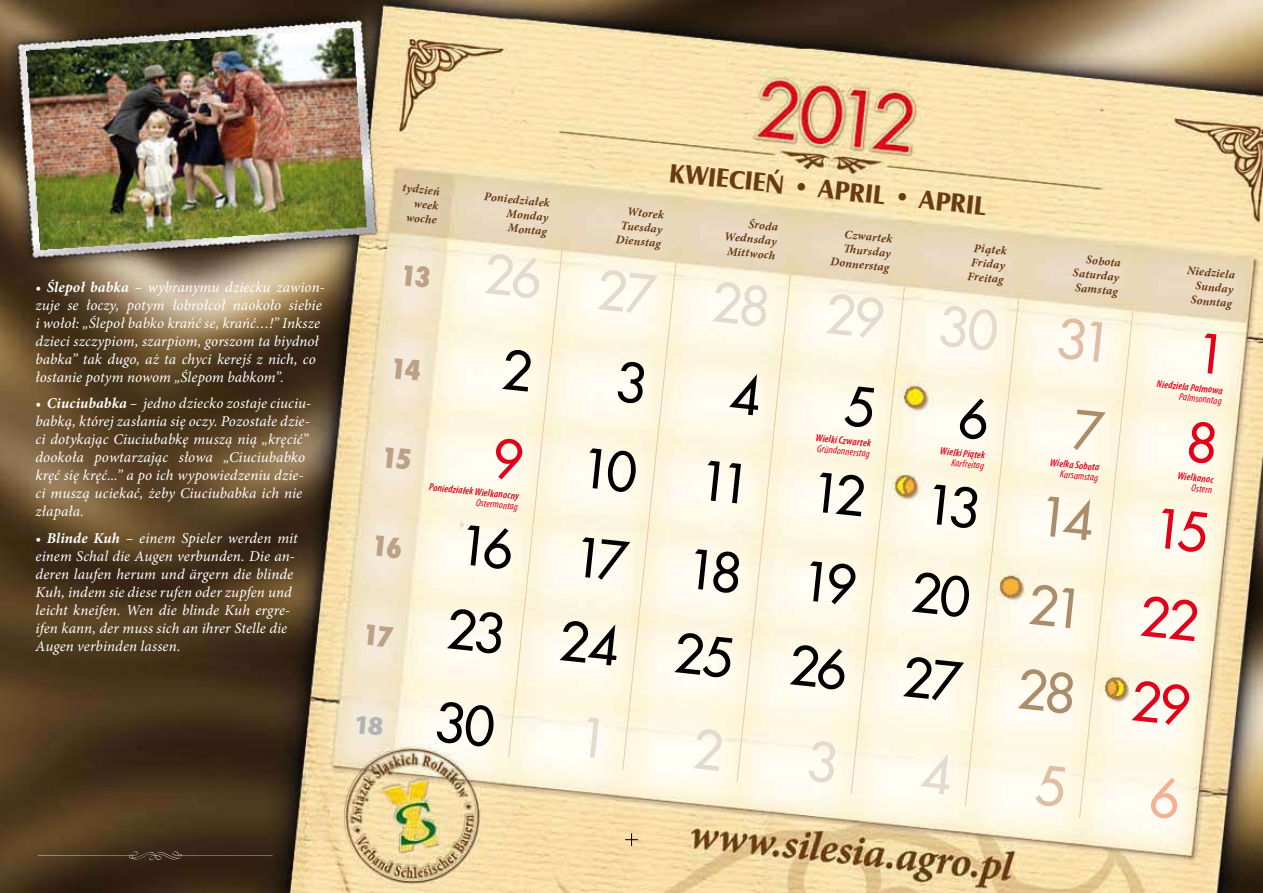
<style>
.page{position:relative;width:1263px;height:893px;background:#fff}
.page>*{position:absolute;margin:0;border:0;box-sizing:border-box;transform-origin:0 0}
.t1{font:52.5px "Futura LT";color:#000}
.t2{font:52.5px "Futura LT";color:#e5dace}
.t3{font:700 27px "Castle TCE";color:#673b15}
.t4{font:italic 15px/18px "Minion Pro";letter-spacing:.005em;color:#fff}
.t5{font:italic 700 12px/14.4px "Minion Pro";color:#673b15;text-align:right}
.t6{font:italic 600 condensed 10.5px "Myriad Pro";color:#e2001a}
.t7{font:italic condensed 10.5px "Myriad Pro";color:#e2001a}
.s1{font-weight:700}
.s2{font-weight:800;font-stretch:condensed;font-size:27px;color:#bba186}
.s3{color:#dfbea3}
.s4{color:#e2001a}
.s5{color:#ab8d6c}
</style>
<div class="page">
<img style="left:0;top:0;width:1263px;height:893px">
<svg style="left:625px;top:833px;width:13px;height:13px"></svg>
<svg style="left:38px;top:851px;width:235px;height:9px;background:#473524"></svg>
<svg style="left:1201px;top:333px;width:15px;height:41px"></svg>
<svg style="left:393px;top:358px;width:28px;height:23px"></svg>
<svg style="left:617px;top:262px;width:60px;height:509px;background:#fcf6e2"></svg>
<svg style="left:729px;top:274px;width:62px;height:509px;background:#fdf6e2"></svg>
<svg style="left:844px;top:286px;width:61px;height:509px;background:#fcf6e1"></svg>
<svg style="left:959px;top:298px;width:60px;height:509px;background:#fcf5e0"></svg>
<svg style="left:1073px;top:310px;width:61px;height:509px;background:#fcf5df"></svg>
<svg style="left:1188px;top:421px;width:29px;height:43px"></svg>
<svg style="left:384px;top:447px;width:27px;height:23px"></svg>
<svg style="left:365px;top:624px;width:29px;height:23px"></svg>
<svg style="left:375px;top:536px;width:27px;height:23px"></svg>
<svg style="left:355px;top:715px;width:29px;height:21px"></svg>
<svg style="left:436px;top:250px;width:127px;height:509px"></svg>
<svg style="left:583px;top:717px;width:16px;height:41px"></svg>
<svg style="left:693px;top:728px;width:30px;height:43px"></svg>
<svg style="left:808px;top:740px;width:29px;height:43px"></svg>
<svg style="left:920px;top:751px;width:32px;height:44px"></svg>
<svg style="left:1035px;top:765px;width:31px;height:43px"></svg>
<svg style="left:1150px;top:776px;width:30px;height:44px"></svg>
<p class="t4" style="left:36px;top:278px;width:291px">• <span class="s1">Ślepoł babka</span> – wybranymu dziecku zawion&shy;zuje se łoczy, potym łobrołcoł naokoło siebie i wołoł: „Ślepoł babko krańć se, krańć…!” Inksze dzieci szczypiom, szarpiom, gorszom ta biydnoł babka” tak dugo, aż ta chyci kerejś z nich, co łostanie potym nowom „Ślepom babkom”.</p>
<p class="t4" style="left:36px;top:394px;width:277px">• <span class="s1">Ciuciubabka</span> – jedno dziecko zostaje ciuciu&shy;babką, której zasłania się oczy. Pozostałe dzie&shy;ci dotykając Ciuciubabkę muszą nią „kręcić” dookoła powtarzając słowa „Ciuciubabko kręć się kręć...” a po ich wypowiedzeniu dzie&shy;ci muszą uciekać, żeby Ciuciubabka ich nie złapała.</p>
<p class="t4" style="left:36px;top:529px;width:264px">• <span class="s1">Blinde Kuh</span> – einem Spieler werden mit einem Schal die Augen verbunden. Die an&shy;deren laufen herum und ärgern die blinde Kuh, indem sie diese rufen oder zupfen und leicht kneifen. Wen die blinde Kuh ergre&shy;ifen kann, der muss sich an ihrer Stelle die Augen verbinden lassen.</p>
<h2 class="t3" style="left:671px;top:157px;width:320px;rotate:6deg">KWIECIEŃ • APRIL • APRIL</h2>
<p class="t5" style="left:403px;top:180px;width:39px;rotate:6deg">tydzień week woche</p>
<p class="t5" style="left:509px;top:191px;width:43px;text-align:justify;text-indent:-24px;rotate:6deg">Poniedziałek Monday Montag</p>
<p class="t5" style="left:620px;top:203px;width:47px;text-align:justify;text-indent:8px;rotate:6deg">Wtorek Tuesday Dienstag</p>
<p class="t5" style="left:726px;top:214px;width:54px;rotate:6deg">Środa<br>Wednsday<br>Mittwoch</p>
<p class="t5" style="left:834px;top:226px;width:61px;rotate:6deg">Czwartek<br>Th ursday<br>Donnerstag</p>
<p class="t5" style="left:971px;top:240px;width:38px;text-align:justify;rotate:6deg">Piątek Friday Freitag</p>
<p class="t5" style="left:1075px;top:251px;width:48px;rotate:6deg">Sobota<br>Saturday<br>Samstag</p>
<p class="t5" style="left:1194px;top:263px;width:43px;text-align:justify;text-indent:-7px;rotate:6deg">Niedziela Sunday Sonntag</p>
<h1 class="t2" style="left:404px;top:235px;width:717px;rotate:6deg"><span class="s2">13</span> 26 27 28 29 30 <span class="s3">31</span></h1>
<p class="t6" style="left:1157px;top:378px;width:68px;rotate:6deg">Niedziela Palmowa</p>
<p class="t7" style="left:1180px;top:390px;width:44px;rotate:6deg">Palmsonntag</p>
<p class="t6" style="left:816px;top:432px;width:57px;rotate:6deg">Wielki Czwartek</p>
<p class="t7" style="left:818px;top:442px;width:54px;rotate:6deg">Gründonnerstag</p>
<p class="t6" style="left:941px;top:445px;width:47px;rotate:6deg">Wielki Piątek</p>
<p class="t7" style="left:952px;top:456px;width:34px;rotate:6deg">Karfreitag</p>
<p class="t6" style="left:1051px;top:457px;width:51px;rotate:6deg">Wielka Sobota</p>
<p class="t7" style="left:1061px;top:467px;width:40px;rotate:6deg">Karsamstag</p>
<p class="t6" style="left:1178px;top:470px;width:37px;rotate:6deg">Wielkanoc</p>
<p class="t7" style="left:1192px;top:481px;width:22px;rotate:6deg">Ostern</p>
<h1 class="t1" style="left:496px;top:424px;width:721px;rotate:6deg"><span class="s4">9</span> 10 11 12 13 <span class="s5">14</span> <span class="s4">15</span></h1>
<p class="t6" style="left:430px;top:481px;width:92px;rotate:6deg">Poniedziałek Wielkanocny</p>
<p class="t7" style="left:477px;top:496px;width:44px;rotate:6deg">Ostermontag</p>
<h1 class="t1" style="left:463px;top:510px;width:745px;rotate:6deg">16 17 18 19 20 <span class="s5">21</span> <span class="s4">22</span></h1>
<h1 class="t1" style="left:563px;top:606px;width:635px;rotate:6deg">24 25 26 27 <span class="s5">28</span> <span class="s4">29</span></h1>
</div>
